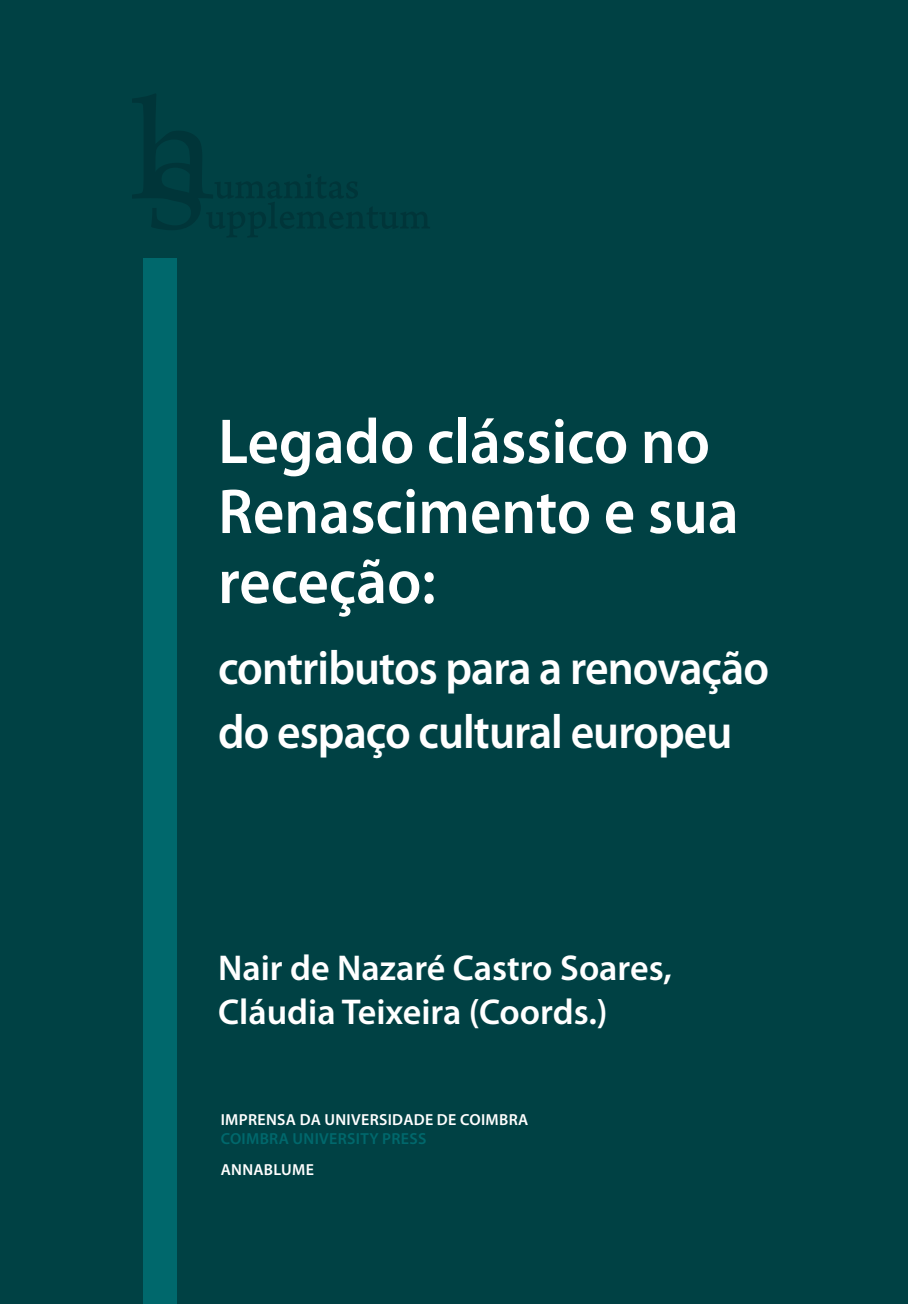
<style>
.page{position:relative;width:908px;height:1304px;background:#fff}
.page>*{position:absolute;margin:0;border:0;box-sizing:border-box;transform-origin:0 0}
.t1{font:600 64px/70px "Myriad Pro";color:#fff;scale:.95 1}
.t2{font:600 48px/64px "Myriad Pro";letter-spacing:-.02em;color:#fff;scale:.95 1}
.t3{font:600 36px/44px "Myriad Pro";color:#fff}
.t4{font:600 16px/19.2px "Myriad Pro";letter-spacing:.02em;color:#fff}
.s1{color:#00686c}
</style>
<div class="page">
<div style="left:0;top:0;width:907px;height:1304px;background:#004144"></div>
<svg style="left:132px;top:94px;width:298px;height:143px"></svg>
<div style="left:144px;top:259px;width:33px;height:1045px;background:#00686c"></div>
<p class="t1" style="left:218px;top:405px;width:549px">Legado clássico no<br>Renascimento e sua receção:</p>
<p class="t2" style="left:218px;top:635px;width:581px">contributos para a renovação do espaço cultural europeu</p>
<p class="t3" style="left:218px;top:945px;width:455px">Nair de Nazaré Castro Soares,<br>Cláudia Teixeira (Coords.)</p>
<p class="t4" style="left:220px;top:1110px;width:309px">IMPRENSA DA UNIVERSIDADE DE COIMBRA<br><span class="s1">COIMBRA UNIVERSITY PRESS</span></p>
<p class="t4" style="left:220px;top:1160px;width:95px">ANNABLUME</p>
</div>
